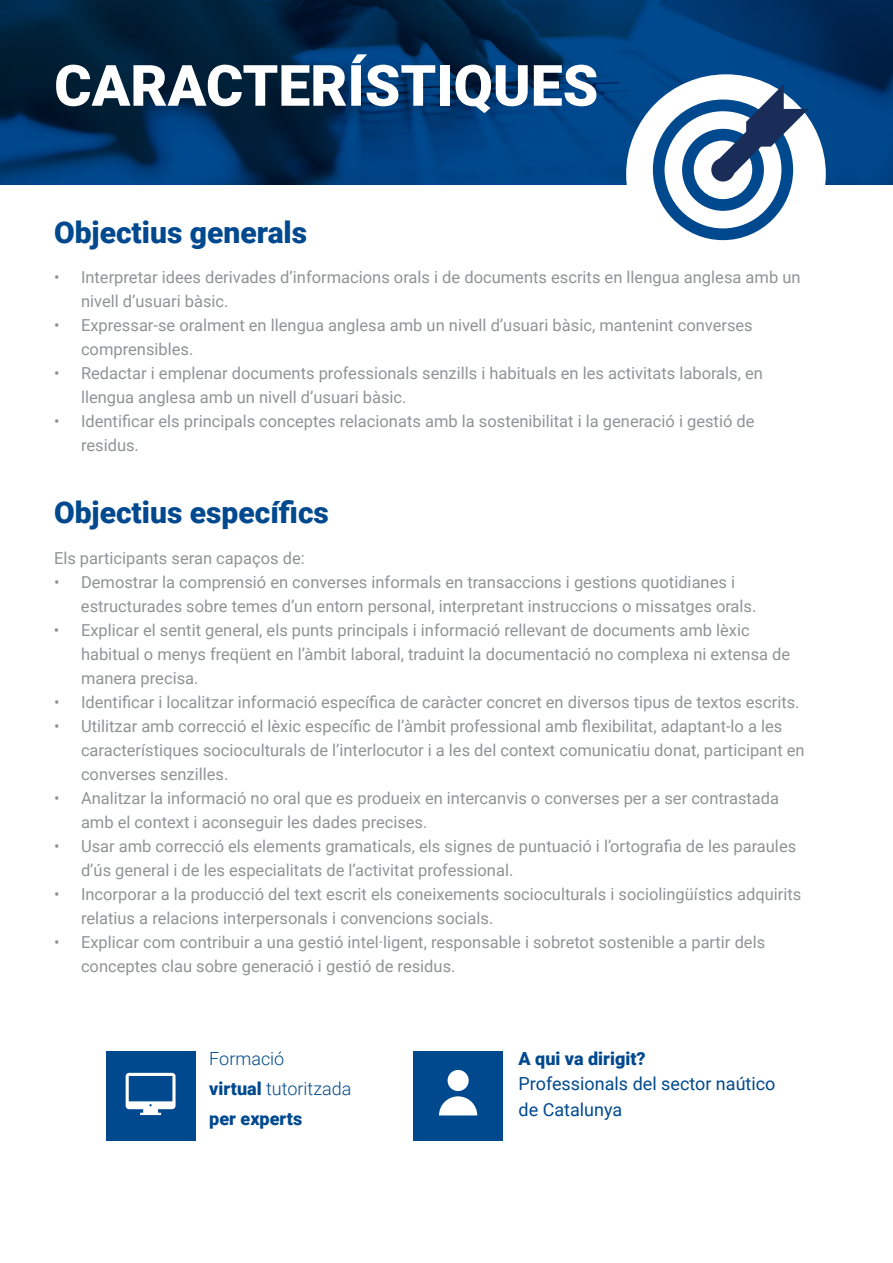
<style>
.page{position:relative;width:893px;height:1263px;background:#fff}
.page>*{position:absolute;margin:0;border:0;box-sizing:border-box;transform-origin:0 0}
.t1{font:900 57px "Roboto";color:#fff}
.t2{font:900 30px "Roboto";color:#01498e}
.t3{font:18px/25.5px "Roboto";color:#01498e}
.t4{font:300 18px/30px "Roboto";color:#01498e}
.t5{font:900 18px "Roboto";color:#01498e}
.t6{font:16.5px/24px "Roboto";color:#909394}
.s1{font-weight:900}
</style>
<div class="page">
<div style="left:106px;top:1051px;width:89px;height:89px;background:#01498e"></div>
<div style="left:413px;top:1051px;width:89px;height:89px;background:#01498e"></div>
<svg style="left:0;top:0;width:893px;height:185px;background:#003160"></svg>
<svg style="left:126px;top:1073px;width:50px;height:42px"></svg>
<div style="left:626px;top:74px;width:200px;height:200px;background:#fff;border-radius:50%"></div>
<svg style="left:653px;top:84px;width:155px;height:156px"></svg>
<div style="left:711px;top:158px;width:24px;height:24px;background:#1a2d58;border-radius:50%"></div>
<div style="left:448px;top:1070px;width:21px;height:21px;background:#fff;border-radius:50%"></div>
<svg style="left:439px;top:1096px;width:38px;height:19px"></svg>
<h1 class="t1" style="left:54px;top:46px;width:546px">CARACTERÍSTIQUES</h1>
<h2 class="t2" style="left:54px;top:211px;width:255px">Objectius generals</h2>
<p class="t6" style="left:81px;top:264px;width:721px;text-indent:-27px">• Interpretar idees derivades d’informacions orals i de documents escrits en llengua anglesa amb un nivell d’usuari bàsic.</p>
<p class="t6" style="left:81px;top:312px;width:673px;text-indent:-27px">• Expressar-se oralment en llengua anglesa amb un nivell d’usuari bàsic, mantenint converses comprensibles.</p>
<p class="t6" style="left:81px;top:360px;width:683px;text-indent:-27px">• Redactar i emplenar documents professionals senzills i habituals en les activitats laborals, en llengua anglesa amb un nivell d’usuari bàsic.</p>
<p class="t6" style="left:81px;top:408px;width:675px;text-indent:-27px">• Identificar els principals conceptes relacionats amb la sostenibilitat i la generació i gestió de residus.</p>
<h2 class="t2" style="left:54px;top:492px;width:276px">Objectius específics</h2>
<p class="t6" style="left:54px;top:545px;width:252px">Els participants seran capaços de:</p>
<p class="t6" style="left:81px;top:569px;width:677px;text-indent:-27px">• Demostrar la comprensió en converses informals en transaccions i gestions quotidianes i estructurades sobre temes d’un entorn personal, interpretant instruccions o missatges orals.</p>
<p class="t6" style="left:81px;top:617px;width:711px;text-indent:-27px">• Explicar el sentit general, els punts principals i informació rellevant de documents amb lèxic habitual o menys freqüent en l’àmbit laboral, traduint la documentació no complexa ni extensa de manera precisa.</p>
<p class="t6" style="left:54px;top:689px;width:747px">• Identificar i localitzar informació específica de caràcter concret en diversos tipus de textos escrits.</p>
<p class="t6" style="left:81px;top:713px;width:725px;text-indent:-27px">• Utilitzar amb correcció el lèxic específic de l’àmbit professional amb flexibilitat, adaptant-lo a les característiques socioculturals de l’interlocutor i a les del context comunicatiu donat, participant en converses senzilles.</p>
<p class="t6" style="left:81px;top:785px;width:700px;text-indent:-27px">• Analitzar la informació no oral que es produeix en intercanvis o converses per a ser contrastada amb el context i aconseguir les dades precises.</p>
<p class="t6" style="left:81px;top:833px;width:717px;text-indent:-27px">• Usar amb correcció els elements gramaticals, els signes de puntuació i l’ortografia de les paraules d’ús general i de les especialitats de l’activitat professional.</p>
<p class="t6" style="left:81px;top:881px;width:722px;text-indent:-27px">• Incorporar a la producció del text escrit els coneixements socioculturals i sociolingüístics adquirits relatius a relacions interpersonals i convencions socials.</p>
<p class="t6" style="left:81px;top:929px;width:686px;text-indent:-27px">• Explicar com contribuir a una gestió intel·ligent, responsable i sobretot sostenible a partir dels conceptes clau sobre generació i gestió de residus.</p>
<p class="t4" style="left:209px;top:1043px;width:144px">Formació<br><span class="s1">virtual</span> tutoritzada <span class="s1">per experts</span></p>
<p class="t5" style="left:518px;top:1046px;width:129px">A qui va dirigit?</p>
<p class="t3" style="left:518px;top:1070px;width:258px">Professionals del sector naútico de Catalunya</p>
</div>
